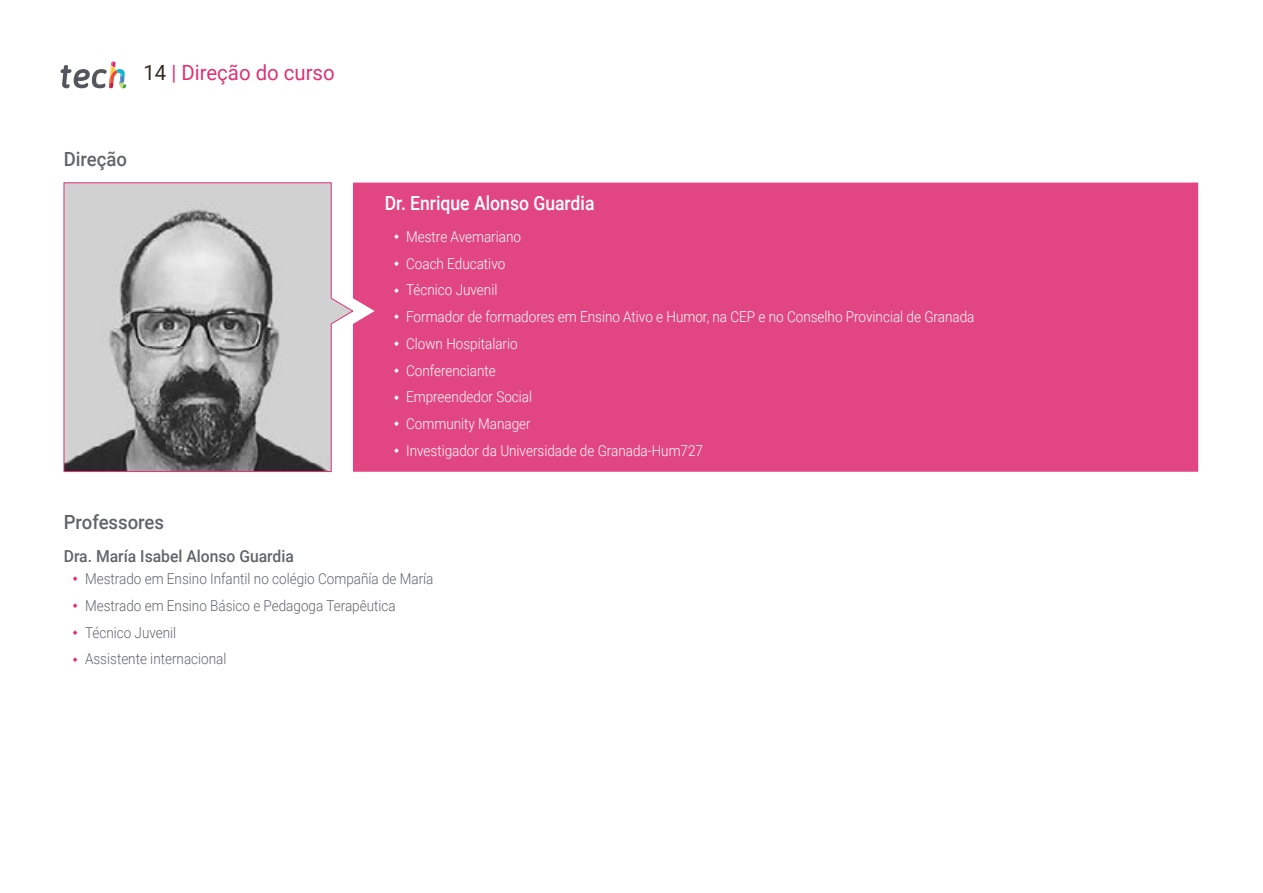
<style>
.page{position:relative;width:1263px;height:893px;background:#fff}
.page>*{position:absolute;margin:0;border:0;box-sizing:border-box;transform-origin:0 0}
.t1{font:21px "Roboto";color:#df3174}
.t2{font:500 19.5px "Roboto";color:#fff;scale:.9 1}
.t3{font:500 19.5px "Roboto";color:#61646a;scale:.95 1}
.t4{font:500 16.5px "Roboto";color:#61646a;scale:.95 1}
.t5{font:300 15px/26.7px "Roboto";color:#fff;scale:.9 1}
.t6{font:300 15px/26.7px "Roboto";color:#61646a;scale:.9 1}
.s1{color:#312e20}
</style>
<div class="page">
<svg style="left:61px;top:62px;width:65px;height:27px"></svg>
<div style="left:353px;top:183px;width:845px;height:289px;background:#e24682"></div>
<svg style="left:64px;top:182px;width:289px;height:290px;background:#b1afb0"></svg>
<svg style="left:394px;top:234px;width:5px;height:5px"></svg>
<svg style="left:394px;top:261px;width:5px;height:5px"></svg>
<svg style="left:394px;top:288px;width:5px;height:5px"></svg>
<svg style="left:394px;top:315px;width:5px;height:5px"></svg>
<svg style="left:394px;top:341px;width:5px;height:5px"></svg>
<svg style="left:394px;top:368px;width:5px;height:5px"></svg>
<svg style="left:394px;top:395px;width:5px;height:5px"></svg>
<svg style="left:394px;top:422px;width:5px;height:5px"></svg>
<svg style="left:394px;top:448px;width:5px;height:5px"></svg>
<h1 class="t1" style="left:144px;top:57px;width:193px"><span class="s1">14</span> | Direção do curso</h1>
<h2 class="t3" style="left:64px;top:145px;width:68px">Direção</h2>
<h2 class="t3" style="left:64px;top:508px;width:107px">Professores</h2>
<h2 class="t2" style="left:385px;top:190px;width:234px">Dr. Enrique Alonso Guardia</h2>
<p class="t5" style="left:406px;top:223px;width:633px">Mestre Avemariano<br>Coach Educativo<br>Técnico Juvenil<br>Formador de formadores em Ensino Ativo e Humor, na CEP e no Conselho Provincial de Granada<br>Clown Hospitalario<br>Conferenciante<br>Empreendedor Social<br>Community Manager<br>Investigador da Universidade de Granada-Hum727</p>
<p class="t4" style="left:64px;top:544px;width:244px">Dra. María Isabel Alonso Guardia</p>
<p class="t6" style="left:85px;top:565px;width:389px">Mestrado em Ensino Infantil no colégio Compañía de María Mestrado em Ensino Básico e Pedagoga Terapêutica Técnico Juvenil<br>Assistente internacional</p>
</div>
